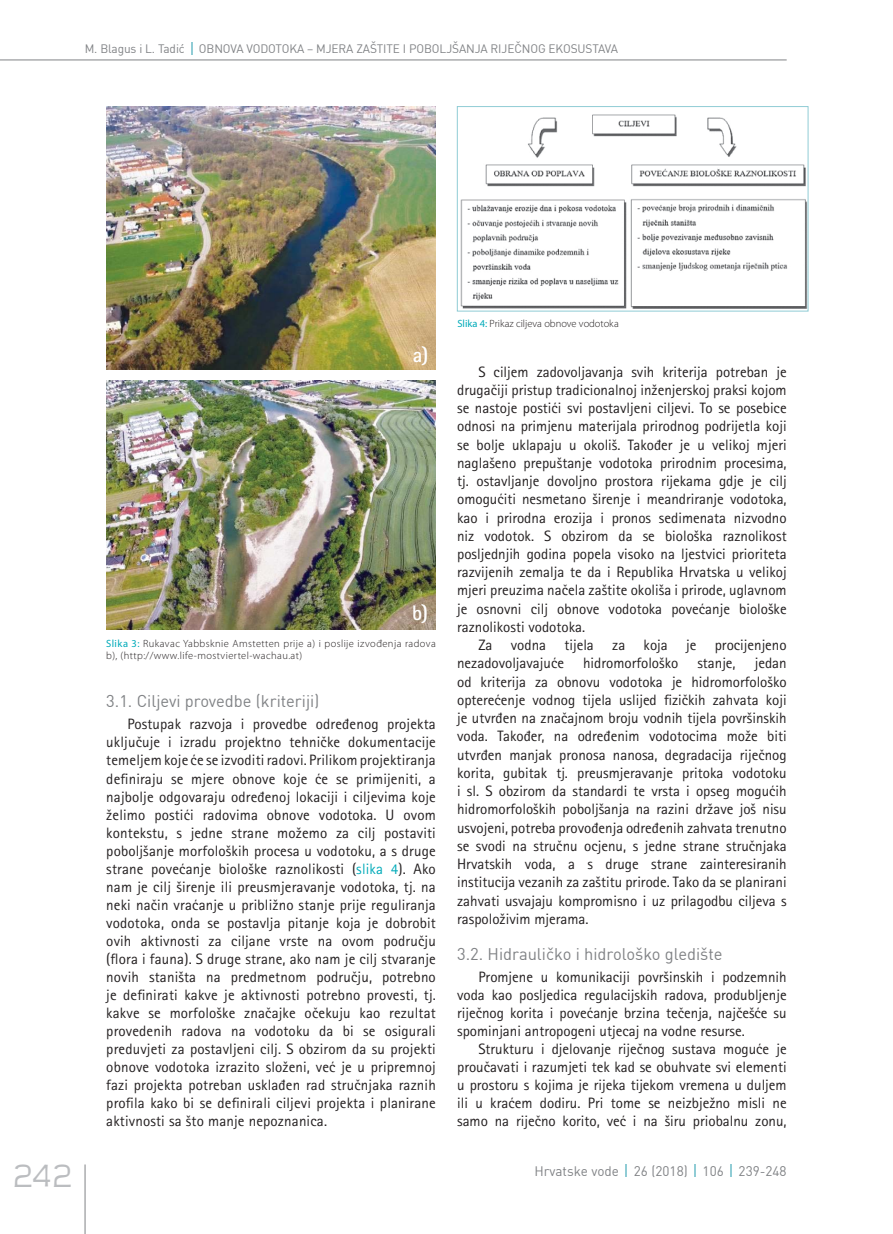
<style>
.page{position:relative;width:893px;height:1234px;background:#fff}
.page>*{position:absolute;margin:0;border:0;box-sizing:border-box;transform-origin:0 0}
.t1{font:300 36px "Teen";color:#bbbdc0}
.t2{font:700 21px "Rotis Sans Serifklemy";color:#fff}
.t3{font:16.5px "DIN";color:#808285}
.t4{font:15px/18px "Rotis Sans Serifklemy";color:#231f20;text-align:justify}
.t5{font:13.5px "DIN";color:#808285}
.t6{font:12px "DIN";letter-spacing:-.01em;color:#808285}
.t7{font:300 10.5px/12px "Myriad Pro";letter-spacing:.04em;color:#231f20}
.t8{font:300 10.5px "Myriad Pro";color:#231f20}
.s1{font-weight:400;color:#00aab9}
.s2{color:#00aab9}
</style>
<div class="page">
<hr style="left:85px;top:1164px;width:1px;height:69px;background:#808285">
<hr style="left:0;top:60px;width:787px;height:1px;background:#808285">
<svg style="left:626px;top:1164px;width:1px;height:12px"></svg>
<svg style="left:694px;top:1164px;width:2px;height:12px"></svg>
<svg style="left:730px;top:1164px;width:2px;height:12px"></svg>
<svg style="left:191px;top:42px;width:2px;height:12px"></svg>
<img style="left:106px;top:106px;width:330px;height:263px">
<img style="left:106px;top:380px;width:330px;height:249px">
<img style="left:460px;top:114px;width:346px;height:195px">
<div style="left:457px;top:106px;width:351px;height:205px;border:1px solid #90ccd5"></div>
<p class="t6" style="left:85px;top:41px;width:535px">M. Blagus i L. Tadić OBNOVA VODOTOKA – MJERA ZAŠTITE I POBOLJŠANJA RIJEČNOG EKOSUSTAVA</p>
<h2 class="t2" style="left:413px;top:341px;width:17px">a)</h2>
<h2 class="t2" style="left:412px;top:599px;width:18px">b)</h2>
<p class="t7" style="left:106px;top:638px;width:331px"><span class="s1">Slika 3:</span> Rukavac Yabbsknie Amstetten prije a) i poslije izvođenja radova b), (http://www.life-mostviertel-wachau.at)</p>
<p class="t3" style="left:106px;top:690px;width:215px">3.1. Ciljevi provedbe (kriteriji)</p>
<p class="t4" style="left:106px;top:715px;width:331px;text-indent:21px">Postupak razvoja i provedbe određenog projekta uključuje i izradu projektno tehničke dokumentacije temeljem koje će se izvoditi radovi. Prilikom projektiranja definiraju se mjere obnove koje će se primijeniti, a najbolje odgovaraju određenoj lokaciji i ciljevima koje želimo postići radovima obnove vodotoka. U ovom kontekstu, s jedne strane možemo za cilj postaviti poboljšanje morfoloških procesa u vodotoku, a s druge strane povećanje biološke raznolikosti (<span class="s2">slika 4</span>). Ako nam je cilj širenje ili preusmjeravanje vodotoka, tj. na neki način vraćanje u približno stanje prije reguliranja vodotoka, onda se postavlja pitanje koja je dobrobit ovih aktivnosti za ciljane vrste na ovom području (flora i fauna). S druge strane, ako nam je cilj stvaranje novih staništa na predmetnom području, potrebno je definirati kakve je aktivnosti potrebno provesti, tj. kakve se morfološke značajke očekuju kao rezultat provedenih radova na vodotoku da bi se osigurali preduvjeti za postavljeni cilj. S obzirom da su projekti obnove vodotoka izrazito složeni, već je u pripremnoj fazi projekta potreban usklađen rad stručnjaka raznih profila kako bi se definirali ciljevi projekta i planirane aktivnosti sa što manje nepoznanica.</p>
<p class="t8" style="left:457px;top:319px;width:163px"><span class="s1">Slika 4:</span> Prikaz ciljeva obnove vodotoka</p>
<p class="t4" style="left:457px;top:362px;width:331px;text-indent:21px">S ciljem zadovoljavanja svih kriterija potreban je drugačiji pristup tradicionalnoj inženjerskoj praksi kojom se nastoje postići svi postavljeni ciljevi. To se posebice odnosi na primjenu materijala prirodnog podrijetla koji se bolje uklapaju u okoliš. Također je u velikoj mjeri naglašeno prepuštanje vodotoka prirodnim procesima, tj. ostavljanje dovoljno prostora rijekama gdje je cilj omogućiti nesmetano širenje i meandriranje vodotoka, kao i prirodna erozija i pronos sedimenata nizvodno niz vodotok. S obzirom da se biološka raznolikost posljednjih godina popela visoko na ljestvici prioriteta razvijenih zemalja te da i Republika Hrvatska u velikoj mjeri preuzima načela zaštite okoliša i prirode, uglavnom je osnovni cilj obnove vodotoka povećanje biološke raznolikosti vodotoka.</p>
<p class="t4" style="left:457px;top:635px;width:331px;text-indent:21px">Za vodna tijela za koja je procijenjeno nezadovoljavajuće</p>
<p class="t4" style="left:583px;top:654px;width:97px">hidromorfološko</p>
<p class="t4" style="left:697px;top:654px;width:40px">stanje,</p>
<p class="t4" style="left:457px;top:654px;width:331px;text-indent:298px">jedan od kriterija za obnovu vodotoka je hidromorfološko opterećenje vodnog tijela uslijed fizičkih zahvata koji je utvrđen na značajnom broju vodnih tijela površinskih voda. Također, na određenim vodotocima može biti utvrđen manjak pronosa nanosa, degradacija riječnog korita, gubitak tj. preusmjeravanje pritoka vodotoku i sl. S obzirom da standardi te vrsta i opseg mogućih hidromorfoloških poboljšanja na razini države još nisu usvojeni, potreba provođenja određenih zahvata trenutno se svodi na stručnu ocjenu, s jedne strane stručnjaka Hrvatskih voda, a s druge strane zainteresiranih institucija vezanih za zaštitu prirode. Tako da se planirani zahvati usvajaju kompromisno i uz prilagodbu ciljeva s raspoloživim mjerama.</p>
<p class="t3" style="left:457px;top:942px;width:267px">3.2. Hidrauličko i hidrološko gledište</p>
<p class="t4" style="left:457px;top:967px;width:331px;text-indent:21px">Promjene u komunikaciji površinskih i podzemnih voda kao posljedica regulacijskih radova, produbljenje riječnog korita i povećanje brzina tečenja, najčešće su spominjani antropogeni utjecaj na vodne resurse.</p>
<p class="t4" style="left:457px;top:1039px;width:331px;text-indent:21px">Strukturu i djelovanje riječnog sustava moguće je proučavati i razumjeti tek kad se obuhvate svi elementi u prostoru s kojima je rijeka tijekom vremena u duljem ili u kraćem dodiru. Pri tome se neizbježno misli ne samo na riječno korito, već i na širu priobalnu zonu,</p>
<h1 class="t1" style="left:12px;top:1156px;width:61px">242</h1>
<p class="t5" style="left:534px;top:1161px;width:254px">Hrvatske vode 26 (2018) 106 239-248</p>
</div>
